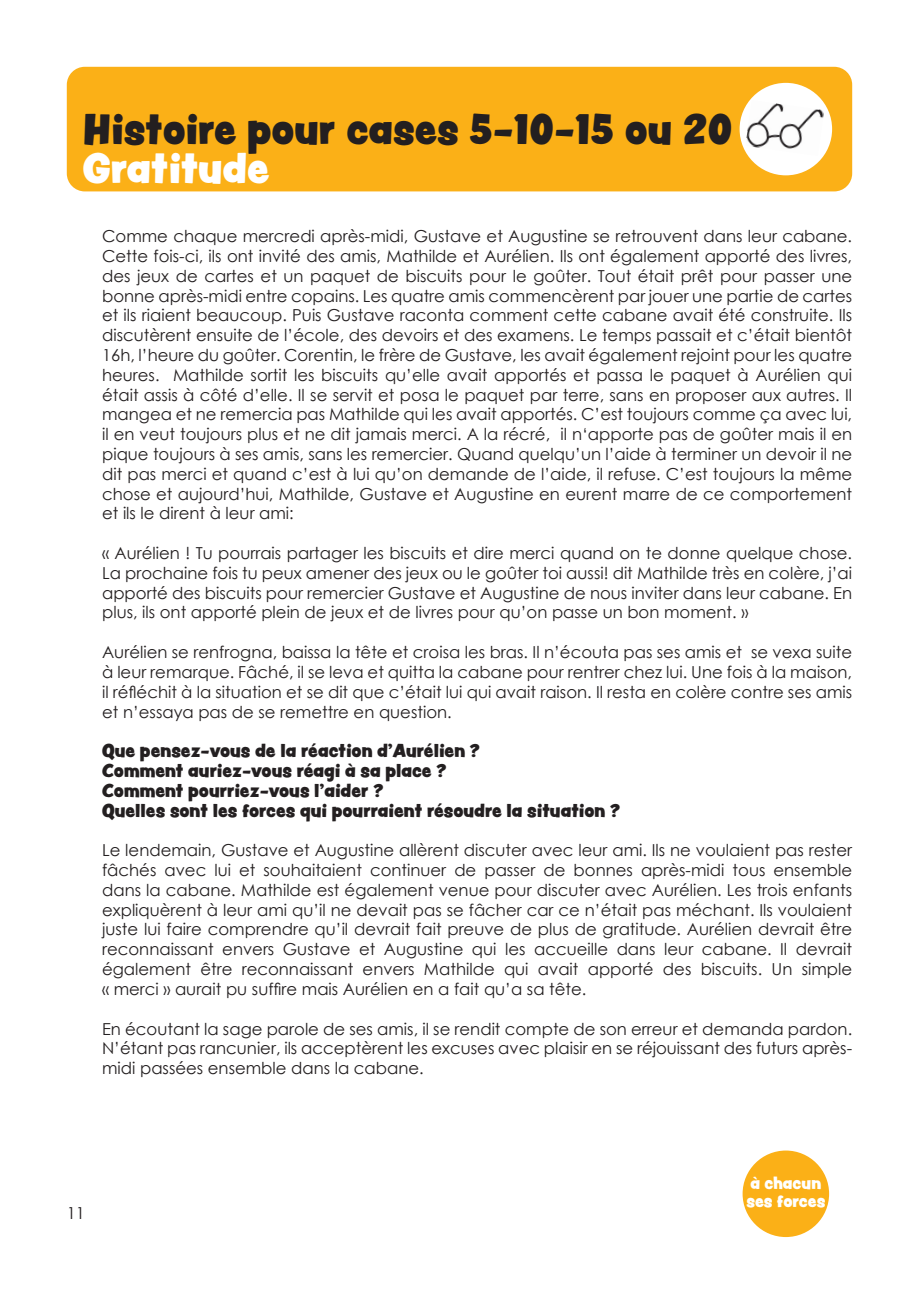
<style>
.page{position:relative;width:919px;height:1289px;background:#fff}
.page>*{position:absolute;margin:0;border:0;box-sizing:border-box;transform-origin:0 0}
.t1{font:37.5px "Peachy Keen JF";color:#231f20}
.t2{font:37.5px "Peachy Keen JF";color:#fff}
.t3{font:16.5px/19.8px "Century Gothic";color:#231f20;text-align:justify}
.t4{font:16.5px/19.8px "Peachy Keen JF";color:#231f20}
.t5{font:15px/18px "Peachy Keen JF";color:#fff}
</style>
<div class="page">
<div style="left:67px;top:67px;width:785px;height:124px;background:#fbb017;border-radius:18px"></div>
<div style="left:741px;top:84px;width:89px;height:90px;background:#fff;border-radius:50%"></div>
<div style="left:739px;top:83px;width:93px;height:92px;border:3px solid #fff;border-radius:50%"></div>
<div style="left:741px;top:1148px;width:89px;height:90px;background:#fbb017;border-radius:50%"></div>
<div style="left:739px;top:1147px;width:93px;height:92px;border:3px solid #fff;border-radius:50%"></div>
<img style="left:745px;top:100px;width:79px;height:56px">
<h1 class="t1" style="left:83px;top:100px;width:650px">Histoire pour cases 5-10-15 ou 20</h1>
<h1 class="t2" style="left:83px;top:140px;width:188px">Gratitude</h1>
<p class="t3" style="left:102px;top:226px;width:751px">Comme chaque mercredi après-midi, Gustave et Augustine se retrouvent dans leur cabane.<br>Cette fois-ci, ils ont invité des amis, Mathilde et Aurélien. Ils ont également apporté des livres, des jeux de cartes et un paquet de biscuits pour le goûter. Tout était prêt pour passer une bonne après-midi entre copains. Les quatre amis commencèrent par jouer une partie de cartes et ils riaient beaucoup. Puis Gustave raconta comment cette cabane avait été construite. Ils discutèrent ensuite de l’école, des devoirs et des examens. Le temps passait et c’était bientôt 16h, l’heure du goûter. Corentin, le frère de Gustave, les avait également rejoint pour les quatre heures. Mathilde sortit les biscuits qu’elle avait apportés et passa le paquet à Aurélien qui était assis à côté d’elle. Il se servit et posa le paquet par terre, sans en proposer aux autres. Il mangea et ne remercia pas Mathilde qui les avait apportés. C’est toujours comme ça avec lui, il en veut toujours plus et ne dit jamais merci. A la récré, il n‘apporte pas de goûter mais il en pique toujours à ses amis, sans les remercier. Quand quelqu’un l’aide à terminer un devoir il ne dit pas merci et quand c’est à lui qu’on demande de l’aide, il refuse. C’est toujours la même chose et aujourd’hui, Mathilde, Gustave et Augustine en eurent marre de ce comportement et ils le dirent à leur ami:</p>
<p class="t3" style="left:102px;top:543px;width:751px">« Aurélien ! Tu pourrais partager les biscuits et dire merci quand on te donne quelque chose.<br>La prochaine fois tu peux amener des jeux ou le goûter toi aussi! dit Mathilde très en colère, j’ai apporté des biscuits pour remercier Gustave et Augustine de nous inviter dans leur cabane. En plus, ils ont apporté plein de jeux et de livres pour qu’on passe un bon moment. »</p>
<p class="t3" style="left:102px;top:642px;width:751px">Aurélien se renfrogna, baissa la tête et croisa les bras. Il n’écouta pas ses amis et se vexa suite à leur remarque. Fâché, il se leva et quitta la cabane pour rentrer chez lui. Une fois à la maison, il réfléchit à la situation et se dit que c’était lui qui avait raison. Il resta en colère contre ses amis et n’essaya pas de se remettre en question.</p>
<p class="t4" style="left:102px;top:740px;width:519px">Que pensez-vous de la réaction d’Aurélien ?<br>Comment auriez-vous réagi à sa place ?<br>Comment pourriez-vous l’aider ?<br>Quelles sont les forces qui pourraient résoudre la situation ?</p>
<p class="t3" style="left:102px;top:840px;width:751px">Le lendemain, Gustave et Augustine allèrent discuter avec leur ami. Ils ne voulaient pas rester fâchés avec lui et souhaitaient continuer de passer de bonnes après-midi tous ensemble dans la cabane. Mathilde est également venue pour discuter avec Aurélien. Les trois enfants expliquèrent à leur ami qu’il ne devait pas se fâcher car ce n’était pas méchant. Ils voulaient juste lui faire comprendre qu’il devrait fait preuve de plus de gratitude. Aurélien devrait être reconnaissant envers Gustave et Augustine qui les accueille dans leur cabane. Il devrait également être reconnaissant envers Mathilde qui avait apporté des biscuits. Un simple « merci » aurait pu suffire mais Aurélien en a fait qu’a sa tête.</p>
<p class="t3" style="left:102px;top:1018px;width:751px">En écoutant la sage parole de ses amis, il se rendit compte de son erreur et demanda pardon.<br>N’étant pas rancunier, ils acceptèrent les excuses avec plaisir en se réjouissant des futurs après&shy;midi passées ensemble dans la cabane.</p>
<p class="t3" style="left:67px;top:1202px;width:20px">11</p>
<p class="t5" style="left:746px;top:1174px;width:80px">à chacun ses forces</p>
</div>
